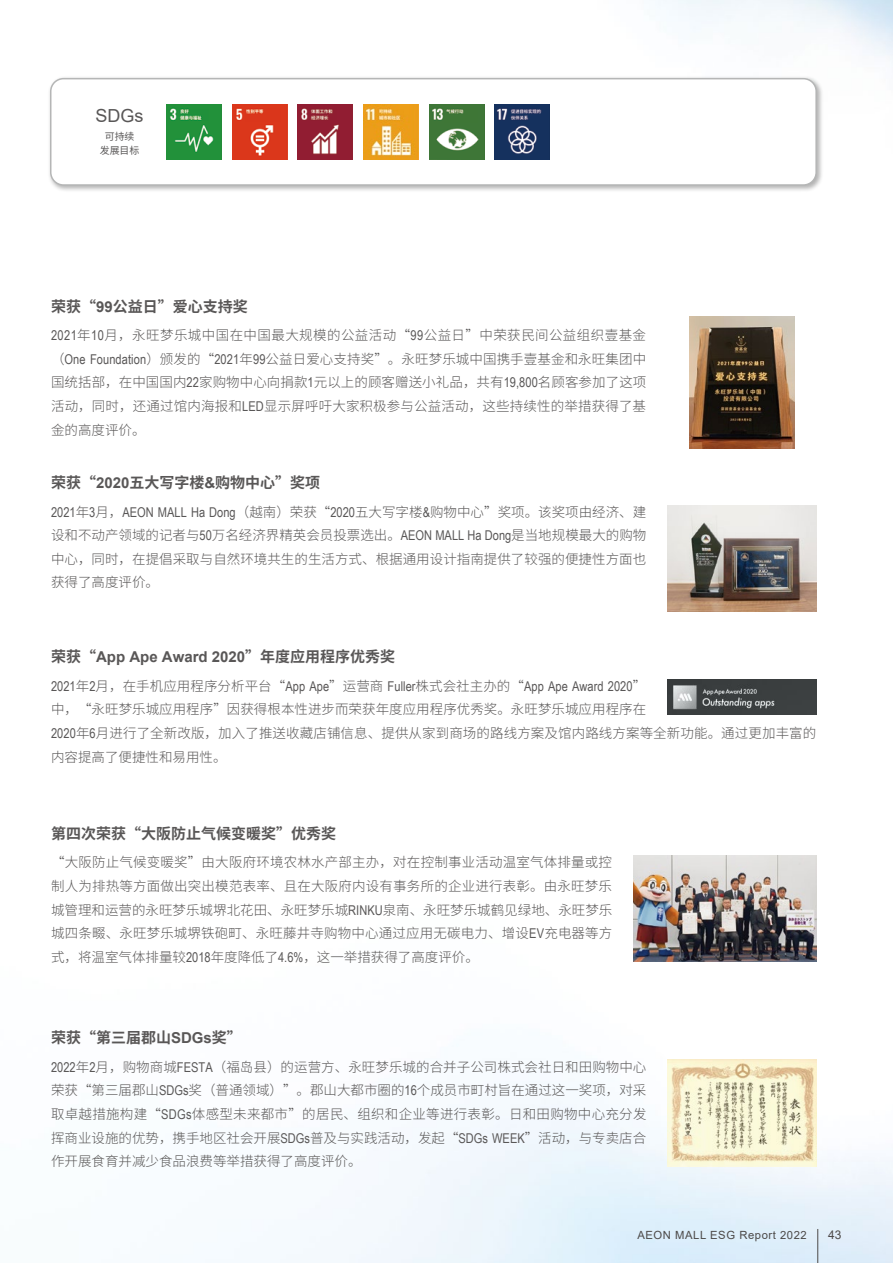
<style>
.page{position:relative;width:893px;height:1263px;background:#fff}
.page>*{position:absolute;margin:0;border:0;box-sizing:border-box;transform-origin:0 0}
.t1{font:18px "Arial";color:#595757}
.t2{font:700 15px "Source Han Sans CN";color:#595757}
.t3{font:700 15px "Arial";color:#595757}
.t4{font:300 13.5px/23.7px "Source Han Sans CN";color:#595757;text-align:justify}
.t5{font:13.5px "Arial Narrow";letter-spacing:.005em;color:#595757}
.t6{font:12px "Arial";color:#4c4948}
.t7{font:11.25px "Arial";letter-spacing:.05em;color:#4c4948}
.t8{font:9.9px/13.5px "Source Han Sans CN";color:#595757;text-align:center}
.s1{font-family:"Arial"}
.s2{font-family:"Arial Narrow";font-weight:400}
.s3{font-family:"Source Han Sans CN"}
.s4{font-family:"Source Han Sans CN";font-weight:300}
</style>
<div class="page">
<img style="left:280px;top:0;width:613px;height:1263px">
<img style="left:634px;top:855px;width:182px;height:107px">
<img style="left:668px;top:1060px;width:148px;height:106px">
<img style="left:668px;top:680px;width:148px;height:34px">
<div style="left:47px;top:75px;width:776px;height:118px;background:#000;opacity:.3"></div>
<div style="left:51px;top:79px;width:765px;height:106px;background:#fff;border-radius:13px"></div>
<div style="left:50px;top:78px;width:767px;height:108px;border:2px solid #b5b6b6;border-radius:13px"></div>
<img style="left:166px;top:104px;width:56px;height:55px">
<img style="left:363px;top:104px;width:55px;height:55px">
<img style="left:232px;top:104px;width:55px;height:55px">
<img style="left:429px;top:104px;width:55px;height:55px">
<img style="left:298px;top:104px;width:55px;height:55px">
<img style="left:495px;top:104px;width:55px;height:55px">
<img style="left:668px;top:505px;width:148px;height:107px">
<img style="left:689px;top:316px;width:105px;height:132px">
<hr style="left:817px;top:1229px;width:1px;height:34px;background:#4c4948">
<h1 class="t1" style="left:96px;top:104px;width:50px">SDGs</h1>
<p class="t8" style="left:100px;top:130px;width:41px">可持续发展目标</p>
<p class="t2" style="left:51px;top:298px;width:198px">荣获“<span class="s1">99</span>公益日”爱心支持奖</p>
<p class="t4" style="left:51px;top:323px;width:597px"><span class="s2">2021</span>年<span class="s2">10</span>月，永旺梦乐城中国在中国最大规模的公益活动“<span class="s2">99</span>公益日”中荣获民间公益组织壹基金（<span class="s2">One Foundation</span>）颁发的“<span class="s2">2021</span>年<span class="s2">99</span>公益日爱心支持奖”。永旺梦乐城中国携手壹基金和永旺集团中国统括部，在中国国内<span class="s2">22</span>家购物中心向捐款<span class="s2">1</span>元以上的顾客赠送小礼品，共有<span class="s2">19,800</span>名顾客参加了这项活动，同时，还通过馆内海报和<span class="s2">LED</span>显示屏呼吁大家积极参与公益活动，这些持续性的举措获得了基金的高度评价。</p>
<p class="t2" style="left:51px;top:474px;width:271px">荣获“<span class="s1">2020</span>五大写字楼<span class="s1">&amp;</span>购物中心”奖项</p>
<p class="t4" style="left:51px;top:500px;width:597px"><span class="s2">2021</span>年<span class="s2">3</span>月，<span class="s2">AEON MALL Ha Dong</span>（越南）荣获“<span class="s2">2020</span>五大写字楼<span class="s2">&amp;</span>购物中心”奖项。该奖项由经济、建设和不动产领域的记者与<span class="s2">50</span>万名经济界精英会员投票选出。<span class="s2">AEON MALL Ha Dong</span>是当地规模最大的购物中心，同时，在提倡采取与自然环境共生的生活方式、根据通用设计指南提供了较强的便捷性方面也获得了高度评价。</p>
<p class="t3" style="left:51px;top:646px;width:346px"><span class="s3">荣获“</span>App Ape Award 2020<span class="s3">”年度应用程序优秀奖</span></p>
<p class="t5" style="left:51px;top:676px;width:597px">2021<span class="s4">年</span>2<span class="s4">月，在手机应用程序分析平台“</span>App Ape<span class="s4">”运营商</span> Fuller<span class="s4">株式会社主办的“</span>App Ape Award 2020<span class="s4">”</span></p>
<p class="t4" style="left:51px;top:698px;width:767px;text-align:left">中，“永旺梦乐城应用程序”因获得根本性进步而荣获年度应用程序优秀奖。永旺梦乐城应用程序在<br><span class="s2">2020</span>年<span class="s2">6</span>月进行了全新改版，加入了推送收藏店铺信息、提供从家到商场的路线方案及馆内路线方案等全新功能。通过更加丰富的内容提高了便捷性和易用性。</p>
<p class="t2" style="left:51px;top:825px;width:286px">第四次荣获“大阪防止气候变暖奖”优秀奖</p>
<p class="t4" style="left:51px;top:851px;width:563px">“大阪防止气候变暖奖”由大阪府环境农林水产部主办，对在控制事业活动温室气体排量或控制人为排热等方面做出突出模范表率、且在大阪府内设有事务所的企业进行表彰。由永旺梦乐城管理和运营的永旺梦乐城堺北花田、永旺梦乐城<span class="s2">RINKU</span>泉南、永旺梦乐城鹤见绿地、永旺梦乐城四条畷、永旺梦乐城堺铁砲町、永旺藤井寺购物中心通过应用无碳电力、增设<span class="s2">EV</span>充电器等方式，将温室气体排量较<span class="s2">2018</span>年度降低了<span class="s2">4.6%</span>，这一举措获得了高度评价。</p>
<p class="t2" style="left:51px;top:1029px;width:192px">荣获“第三届郡山<span class="s1">SDGs</span>奖”</p>
<p class="t4" style="left:51px;top:1055px;width:597px"><span class="s2">2022</span>年<span class="s2">2</span>月，购物商城<span class="s2">FESTA</span>（福岛县）的运营方、永旺梦乐城的合并子公司株式会社日和田购物中心荣获“第三届郡山<span class="s2">SDGs</span>奖（普通领域）”。郡山大都市圈的<span class="s2">16</span>个成员市町村旨在通过这一奖项，对采取卓越措施构建“<span class="s2">SDGs</span>体感型未来都市”的居民、组织和企业等进行表彰。日和田购物中心充分发挥商业设施的优势，携手地区社会开展<span class="s2">SDGs</span>普及与实践活动，发起“<span class="s2">SDGs WEEK</span>”活动，与专卖店合作开展食育并减少食品浪费等举措获得了高度评价。</p>
<p class="t7" style="left:637px;top:1227px;width:171px">AEON MALL ESG Report 2022</p>
<p class="t6" style="left:828px;top:1226px;width:15px">43</p>
</div>
